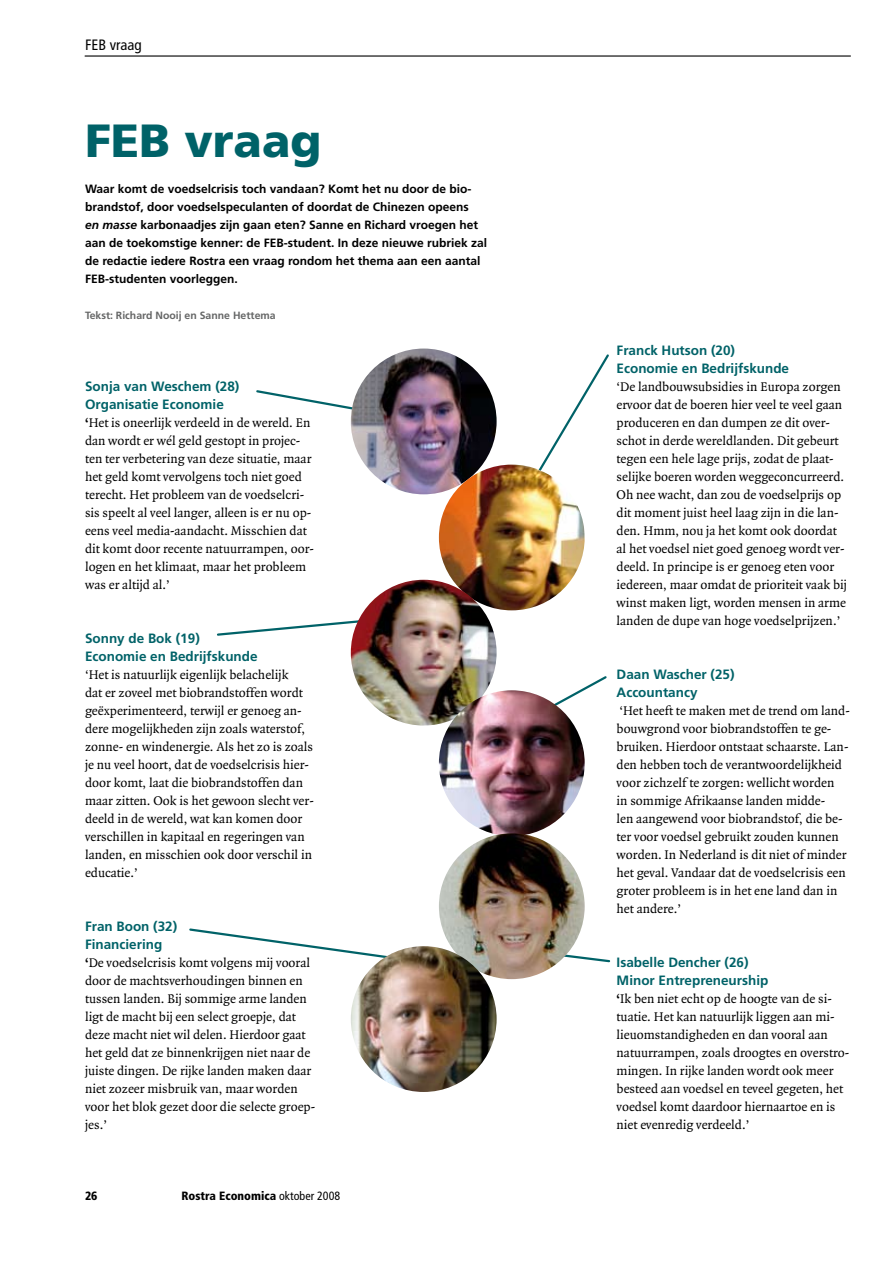
<style>
.page{position:relative;width:893px;height:1263px;background:#fff}
.page>*{position:absolute;margin:0;border:0;box-sizing:border-box;transform-origin:0 0}
.t1{font:900 46.5px "Frutiger";color:#006268}
.t2{font:condensed 15px "Frutiger";color:#000}
.t3{font:13.5px/18px "Quadraat";color:#000}
.t4{font:700 13.5px/18px "Frutiger";color:#006268}
.t5{font:700 12px/18px "Frutiger";color:#000}
.t6{font:900 condensed 12px "Frutiger";color:#000}
.t7{font:700 10.5px "Frutiger";color:#656666}
.s1{font-style:italic}
.s2{font-weight:700}
.s3{font-weight:400}
</style>
<div class="page">
<hr style="left:85px;top:55px;width:765px;height:2px;background:#000">
<svg style="left:256px;top:390px;width:102px;height:23px"></svg>
<svg style="left:189px;top:928px;width:220px;height:34px"></svg>
<svg style="left:521px;top:354px;width:88px;height:122px"></svg>
<svg style="left:217px;top:616px;width:144px;height:21px"></svg>
<svg style="left:537px;top:676px;width:70px;height:29px"></svg>
<svg style="left:558px;top:952px;width:53px;height:11px"></svg>
<img style="left:351px;top:349px;width:146px;height:145px;border-radius:73px">
<img style="left:439px;top:465px;width:146px;height:145px;border-radius:73px">
<img style="left:351px;top:580px;width:146px;height:145px;border-radius:73px">
<img style="left:439px;top:690px;width:146px;height:146px;border-radius:73px">
<img style="left:439px;top:833px;width:146px;height:146px;border-radius:73px">
<img style="left:351px;top:946px;width:146px;height:146px;border-radius:73px">
<p class="t2" style="left:85px;top:36px;width:58px">FEB vraag</p>
<h1 class="t1" style="left:85px;top:113px;width:238px">FEB vraag</h1>
<p class="t5" style="left:85px;top:180px;width:404px">Waar komt de voedselcrisis toch vandaan? Komt het nu door de bio&shy;brandstof, door voedselspeculanten of doordat de Chinezen opeens<br><span class="s1">en masse</span> karbonaadjes zijn gaan eten? Sanne en Richard vroegen het aan de toekomstige kenner: de FEB-student. In deze nieuwe rubriek zal de redactie iedere Rostra een vraag rondom het thema aan een aantal FEB-studenten voorleggen.</p>
<p class="t7" style="left:85px;top:309px;width:192px">Tekst: Richard Nooij en Sanne Hettema</p>
<p class="t4" style="left:85px;top:377px;width:156px">Sonja van Weschem (28)<br>Organisatie Economie</p>
<p class="t3" style="left:85px;top:414px;width:231px"><span class="s2">‘</span>Het is oneerlijk verdeeld in de wereld. En dan wordt er wél geld gestopt in projec&shy;ten ter verbetering van deze situatie, maar het geld komt vervolgens toch niet goed terecht. Het probleem van de voedselcri&shy;sis speelt al veel langer, alleen is er nu op&shy;eens veel media-aandacht. Misschien dat dit komt door recente natuurrampen, oor&shy;logen en het klimaat, maar het probleem was er altijd al.’</p>
<p class="t4" style="left:617px;top:341px;width:174px">Franck Hutson (20)<br>Economie en Bedrijfskunde</p>
<p class="t3" style="left:617px;top:378px;width:232px">‘De landbouwsubsidies in Europa zorgen ervoor dat de boeren hier veel te veel gaan produceren en dan dumpen ze dit over&shy;schot in derde wereldlanden. Dit gebeurt tegen een hele lage prijs, zodat de plaat&shy;selijke boeren worden weggeconcurreerd.<br>Oh nee wacht, dan zou de voedselprijs op dit moment juist heel laag zijn in die lan&shy;den. Hmm, nou ja het komt ook doordat al het voedsel niet goed genoeg wordt ver&shy;deeld. In principe is er genoeg eten voor iedereen, maar omdat de prioriteit vaak bij winst maken ligt, worden mensen in arme landen de dupe van hoge voedselprijzen.’</p>
<p class="t4" style="left:85px;top:629px;width:174px">Sonny de Bok (19)<br>Economie en Bedrijfskunde</p>
<p class="t3" style="left:85px;top:666px;width:230px">‘Het is natuurlijk eigenlijk belachelijk<br>dat er zoveel met biobrandstoffen wordt geëxperimenteerd, terwijl er genoeg an&shy;dere mogelijkheden zijn zoals waterstof, zonne- en windenergie. Als het zo is zoals je nu veel hoort, dat de voedselcrisis hier&shy;door komt, laat die biobrandstoffen dan maar zitten. Ook is het gewoon slecht ver&shy;deeld in de wereld, wat kan komen door verschillen in kapitaal en regeringen van landen, en misschien ook door verschil in educatie.’</p>
<p class="t4" style="left:617px;top:665px;width:120px">Daan Wascher (25)<br>Accountancy</p>
<p class="t3" style="left:617px;top:702px;width:235px">‘Het heeft te maken met de trend om land&shy;bouwgrond voor biobrandstoffen te ge&shy;bruiken. Hierdoor ontstaat schaarste. Lan&shy;den hebben toch de verantwoordelijkheid voor zichzelf te zorgen: wellicht worden<br>in sommige Afrikaanse landen midde-<br>len aangewend voor biobrandstof, die be&shy;ter voor voedsel gebruikt zouden kunnen worden. In Nederland is dit niet of minder het geval. Vandaar dat de voedselcrisis een groter probleem is in het ene land dan in het andere.’</p>
<p class="t4" style="left:85px;top:917px;width:94px">Fran Boon (32)<br>Financiering</p>
<p class="t3" style="left:85px;top:954px;width:232px"><span class="s2">‘</span>De voedselcrisis komt volgens mij vooral door de machtsverhoudingen binnen en tussen landen. Bij sommige arme landen ligt de macht bij een select groepje, dat deze macht niet wil delen. Hierdoor gaat het geld dat ze binnenkrijgen niet naar de juiste dingen. De rijke landen maken daar niet zozeer misbruik van, maar worden voor het blok gezet door die selecte groep&shy;jes.’</p>
<p class="t6" style="left:85px;top:1188px;width:14px">26</p>
<p class="t6" style="left:181px;top:1188px;width:160px">Rostra Economica <span class="s3">oktober 2008</span></p>
<p class="t4" style="left:617px;top:953px;width:153px">Isabelle Dencher (26)<br>Minor Entrepreneurship</p>
<p class="t3" style="left:617px;top:990px;width:234px"><span class="s2">‘</span>Ik ben niet echt op de hoogte van de si&shy;tuatie. Het kan natuurlijk liggen aan mi&shy;lieuomstandigheden en dan vooral aan natuurrampen, zoals droogtes en overstro&shy;mingen. In rijke landen wordt ook meer besteed aan voedsel en teveel gegeten, het voedsel komt daardoor hiernaartoe en is niet evenredig verdeeld.’</p>
</div>
